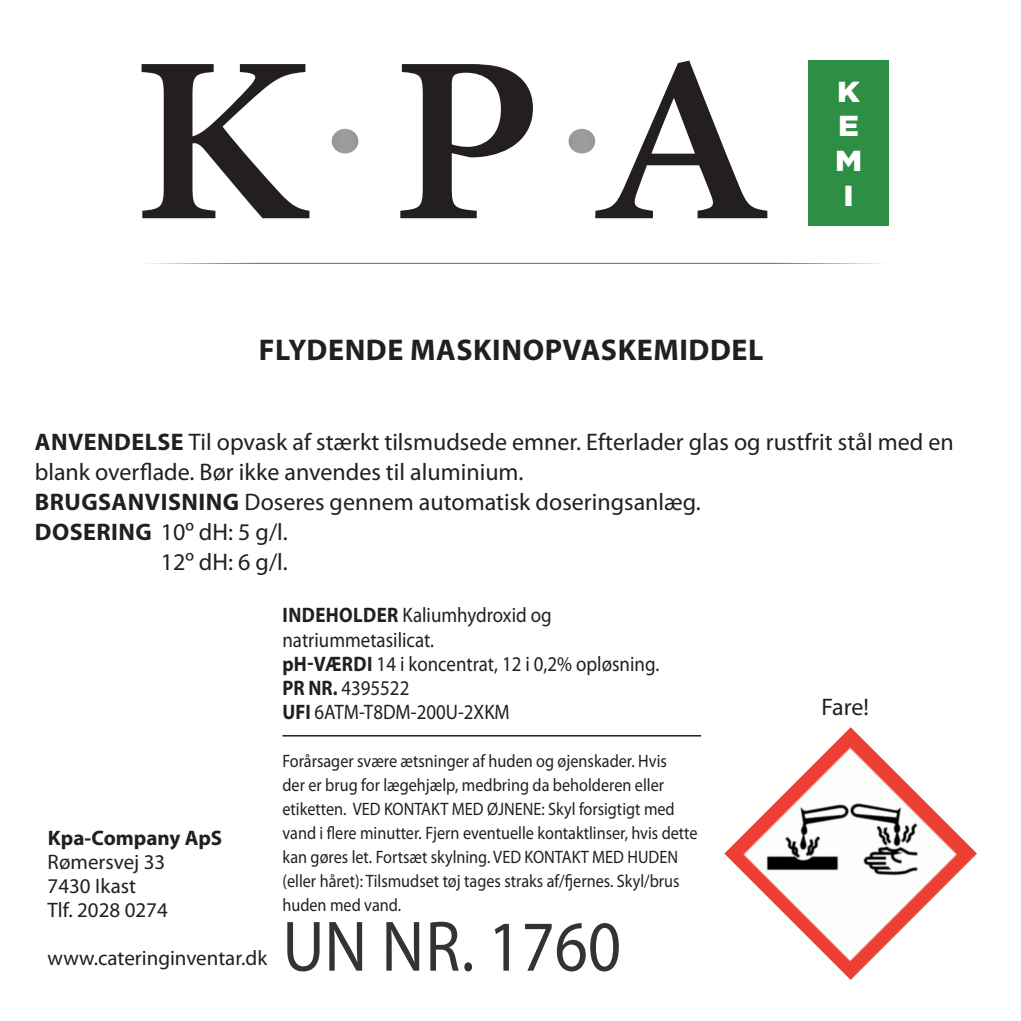
<style>
.page{position:relative;width:1021px;height:1021px;background:#fff}
.page>*{position:absolute;margin:0;border:0;box-sizing:border-box;transform-origin:0 0}
.t1{font:72px "Myriad Pro";color:#343334;scale:.9 1}
.t2{font:700 30px "Myriad Pro";letter-spacing:.02em;color:#231f20}
.t3{font:900 28.8px "Gotham";color:#231f20;scale:1.08 1}
.t4{font:900 28.8px/34.8px "Gotham";color:#fff;text-align:justify;scale:1.08 1}
.t5{font:24px/30px "Myriad Pro";color:#231f20}
.t6{font:21px/24px "Myriad Pro";color:#231f20;scale:.9 1}
.t7{font:21px "Myriad Pro";color:#231f20}
.t8{font:700 21px "Myriad Pro";color:#231f20}
.t9{font:18px/24px "Myriad Pro";color:#231f20;scale:.9 1}
.s1{font-weight:700}
</style>
<div class="page">
<svg style="left:141px;top:60px;width:748px;height:203px"></svg>
<svg style="left:142px;top:64px;width:167px;height:154px"></svg>
<svg style="left:400px;top:64px;width:133px;height:154px"></svg>
<svg style="left:332px;top:129px;width:26px;height:24px"></svg>
<svg style="left:568px;top:61px;width:199px;height:157px"></svg>
<div style="left:808px;top:61px;width:80px;height:165px;background:#2e8e43"></div>
<svg style="left:149px;top:263px;width:732px;height:1px"></svg>
<img style="left:724px;top:727px;width:252px;height:252px">
<hr style="left:282px;top:735px;width:419px;height:1px;background:#231f20">
<p class="t2" style="left:259px;top:330px;width:506px">FLYDENDE MASKINOPVASKEMIDDEL</p>
<p class="t3" style="left:220px;top:335px;width:502px">ALL-ROUND MASKINSÆBE - 13 kg</p>
<p class="t4" style="left:835px;top:73px;width:27px">K E M I</p>
<p class="t5" style="left:35px;top:427px;width:920px"><span class="s1">ANVENDELSE</span> Til opvask af stærkt tilsmudsede emner. Efterlader glas og rustfrit stål med en blank overflade. Bør ikke anvendes til aluminium.<br><span class="s1">BRUGSANVISNING</span> Doseres gennem automatisk doseringsanlæg.</p>
<p class="t5" style="left:35px;top:517px;width:254px"><span class="s1">DOSERING</span> 10º dH: 5 g/l.</p>
<p class="t5" style="left:161px;top:547px;width:128px">12º dH: 6 g/l.</p>
<p class="t8" style="left:48px;top:824px;width:176px">Kpa-Company ApS</p>
<p class="t7" style="left:48px;top:849px;width:119px">Rømersvej 33</p>
<p class="t7" style="left:48px;top:873px;width:90px">7430 Ikast</p>
<p class="t7" style="left:48px;top:897px;width:122px">Tlf. 2028 0274</p>
<p class="t7" style="left:48px;top:945px;width:221px">www.cateringinventar.dk</p>
<p class="t6" style="left:282px;top:603px;width:301px"><span class="s1">INDEHOLDER</span> Kaliumhydroxid og natriummetasilicat.</p>
<p class="t6" style="left:282px;top:651px;width:420px"><span class="s1">pH-VÆRDI</span> 14 i koncentrat, 12 i 0,2% opløsning.</p>
<p class="t6" style="left:282px;top:675px;width:254px"><span class="s1">PR NR.</span> 4395522<br><span class="s1">UFI</span> 6ATM-T8DM-200U-2XKM</p>
<p class="t9" style="left:282px;top:748px;width:463px">Forårsager svære ætsninger af huden og øjenskader. Hvis<br>der er brug for lægehjælp, medbring da beholderen eller etiketten. VED KONTAKT MED ØJNENE: Skyl forsigtigt med vand i flere minutter. Fjern eventuelle kontaktlinser, hvis dette kan gøres let. Fortsæt skylning. VED KONTAKT MED HUDEN (eller håret): Tilsmudset tøj tages straks af/fjernes. Skyl/brus huden med vand.</p>
<p class="t1" style="left:282px;top:902px;width:378px">UN NR. 1760</p>
<p class="t5" style="left:821px;top:691px;width:49px">Fare!</p>
</div>
